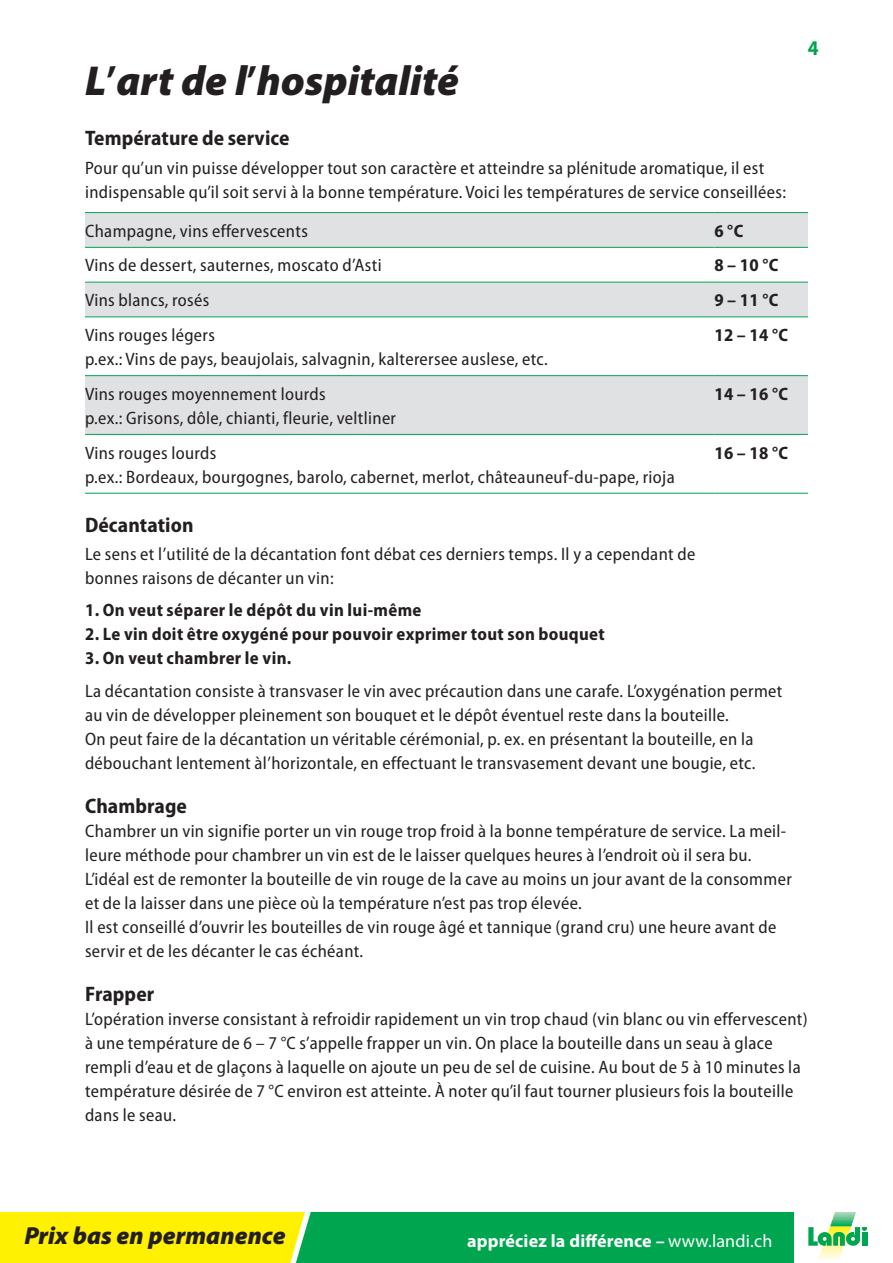
<style>
.page{position:relative;width:893px;height:1263px;background:#fff}
.page>*{position:absolute;margin:0;border:0;box-sizing:border-box;transform-origin:0 0}
.t1{font:italic 900 42px "Myriad Pro";color:#231f20}
.t2{font:italic 900 24.75px "Myriad Pro";color:#231f20}
.t3{font:700 semi-condensed 21px "Myriad Pro";letter-spacing:.005em;color:#231f20}
.t4{font:700 semi-condensed 21px "Myriad Pro";color:#00a54f}
.t5{font:semi-condensed 18px/24px "Myriad Pro";letter-spacing:.02em;color:#231f20}
.t6{font:700 semi-condensed 18px "Myriad Pro";letter-spacing:.02em;color:#231f20}
.t7{font:700 18px "Myriad Pro";letter-spacing:.01em;color:#fff}
.s1{font-weight:700;font-style:normal;font-stretch:semi-condensed}
.s2{font-weight:400}
</style>
<div class="page">
<svg style="left:0;top:1212px;width:868px;height:51px;background:#69c53f"></svg>
<svg style="left:85px;top:213px;width:723px;height:221px;fill:#e0e1e3"></svg>
<hr style="left:85px;top:212px;width:629px;height:1px;background:#00a54f">
<hr style="left:714px;top:212px;width:94px;height:1px;background:#00a54f">
<hr style="left:85px;top:247px;width:629px;height:1px;background:#00a54f">
<hr style="left:714px;top:247px;width:94px;height:1px;background:#00a54f">
<hr style="left:85px;top:282px;width:629px;height:1px;background:#00a54f">
<hr style="left:714px;top:282px;width:94px;height:1px;background:#00a54f">
<hr style="left:85px;top:316px;width:629px;height:1px;background:#00a54f">
<hr style="left:714px;top:316px;width:94px;height:1px;background:#00a54f">
<hr style="left:85px;top:375px;width:629px;height:1px;background:#00a54f">
<hr style="left:714px;top:375px;width:94px;height:1px;background:#00a54f">
<hr style="left:85px;top:434px;width:629px;height:1px;background:#00a54f">
<hr style="left:714px;top:434px;width:94px;height:1px;background:#00a54f">
<hr style="left:85px;top:493px;width:629px;height:1px;background:#00a54f">
<hr style="left:714px;top:493px;width:94px;height:1px;background:#00a54f">
<p class="t4" style="left:808px;top:37px;width:12px">4</p>
<h1 class="t1" style="left:85px;top:58px;width:376px">L<span class="s1">’</span>art de l<span class="s1">’</span>hospitalité</h1>
<p class="t3" style="left:85px;top:127px;width:206px">Température de service</p>
<p class="t5" style="left:85px;top:156px;width:702px">Pour qu’un vin puisse développer tout son caractère et atteindre sa plénitude aromatique, il est indispensable qu’il soit servi à la bonne température. Voici les températures de service conseillées:</p>
<p class="t5" style="left:85px;top:219px;width:224px">Champagne, vins effervescents</p>
<p class="t6" style="left:714px;top:221px;width:30px">6 °C</p>
<p class="t5" style="left:85px;top:254px;width:298px">Vins de dessert, sauternes, moscato d’Asti</p>
<p class="t6" style="left:714px;top:255px;width:66px">8 – 10 °C</p>
<p class="t5" style="left:85px;top:289px;width:126px">Vins blancs, rosés</p>
<p class="t6" style="left:714px;top:290px;width:66px">9 – 11 °C</p>
<p class="t5" style="left:85px;top:323px;width:464px">Vins rouges légers<br>p.ex.: Vins de pays, beaujolais, salvagnin, kalterersee auslese, etc.</p>
<p class="t6" style="left:714px;top:325px;width:75px">12 – 14 °C</p>
<p class="t5" style="left:85px;top:382px;width:313px">Vins rouges moyennement lourds<br>p.ex.: Grisons, dôle, chianti, fleurie, veltliner</p>
<p class="t6" style="left:714px;top:384px;width:75px">14 – 16 °C</p>
<p class="t5" style="left:85px;top:441px;width:591px">Vins rouges lourds<br>p.ex.: Bordeaux, bourgognes, barolo, cabernet, merlot, châteauneuf-du-pape, rioja</p>
<p class="t6" style="left:714px;top:442px;width:75px">16 – 18 °C</p>
<p class="t3" style="left:85px;top:513px;width:110px">Décantation</p>
<p class="t5" style="left:85px;top:542px;width:612px">Le sens et l’utilité de la décantation font débat ces derniers temps. Il y a cependant de bonnes raisons de décanter un vin:</p>
<p class="t6" style="left:85px;top:600px;width:338px">1. On veut séparer le dépôt du vin lui-même</p>
<p class="t6" style="left:85px;top:624px;width:521px">2. Le vin doit être oxygéné pour pouvoir exprimer tout son bouquet</p>
<p class="t6" style="left:85px;top:648px;width:208px">3. On veut chambrer le vin.</p>
<p class="t5" style="left:85px;top:679px;width:699px">La décantation consiste à transvaser le vin avec précaution dans une carafe. L’oxygénation permet au vin de développer pleinement son bouquet et le dépôt éventuel reste dans la bouteille.<br>On peut faire de la décantation un véritable cérémonial, p. ex. en présentant la bouteille, en la débouchant lentement àl’horizontale, en effectuant le transvasement devant une bougie, etc.</p>
<p class="t3" style="left:85px;top:794px;width:103px">Chambrage</p>
<p class="t5" style="left:85px;top:819px;width:708px">Chambrer un vin signifie porter un vin rouge trop froid à la bonne température de service. La meil&shy;leure méthode pour chambrer un vin est de le laisser quelques heures à l’endroit où il sera bu.<br>L’idéal est de remonter la bouteille de vin rouge de la cave au moins un jour avant de la consommer et de la laisser dans une pièce où la température n’est pas trop élevée.<br>Il est conseillé d’ouvrir les bouteilles de vin rouge âgé et tannique (grand cru) une heure avant de servir et de les décanter le cas échéant.</p>
<p class="t3" style="left:85px;top:982px;width:71px">Frapper</p>
<p class="t5" style="left:85px;top:1007px;width:724px">L’opération inverse consistant à refroidir rapidement un vin trop chaud (vin blanc ou vin effervescent) à une température de 6 – 7 °C s’appelle frapper un vin. On place la bouteille dans un seau à glace rempli d’eau et de glaçons à laquelle on ajoute un peu de sel de cuisine. Au bout de 5 à 10 minutes la température désirée de 7 °C environ est atteinte. À noter qu’il faut tourner plusieurs fois la bouteille dans le seau.</p>
<h2 class="t2" style="left:24px;top:1222px;width:263px">Prix bas en permanence</h2>
<p class="t7" style="left:467px;top:1231px;width:307px">appréciez la différence – <span class="s2">www.landi.ch</span></p>
</div>
